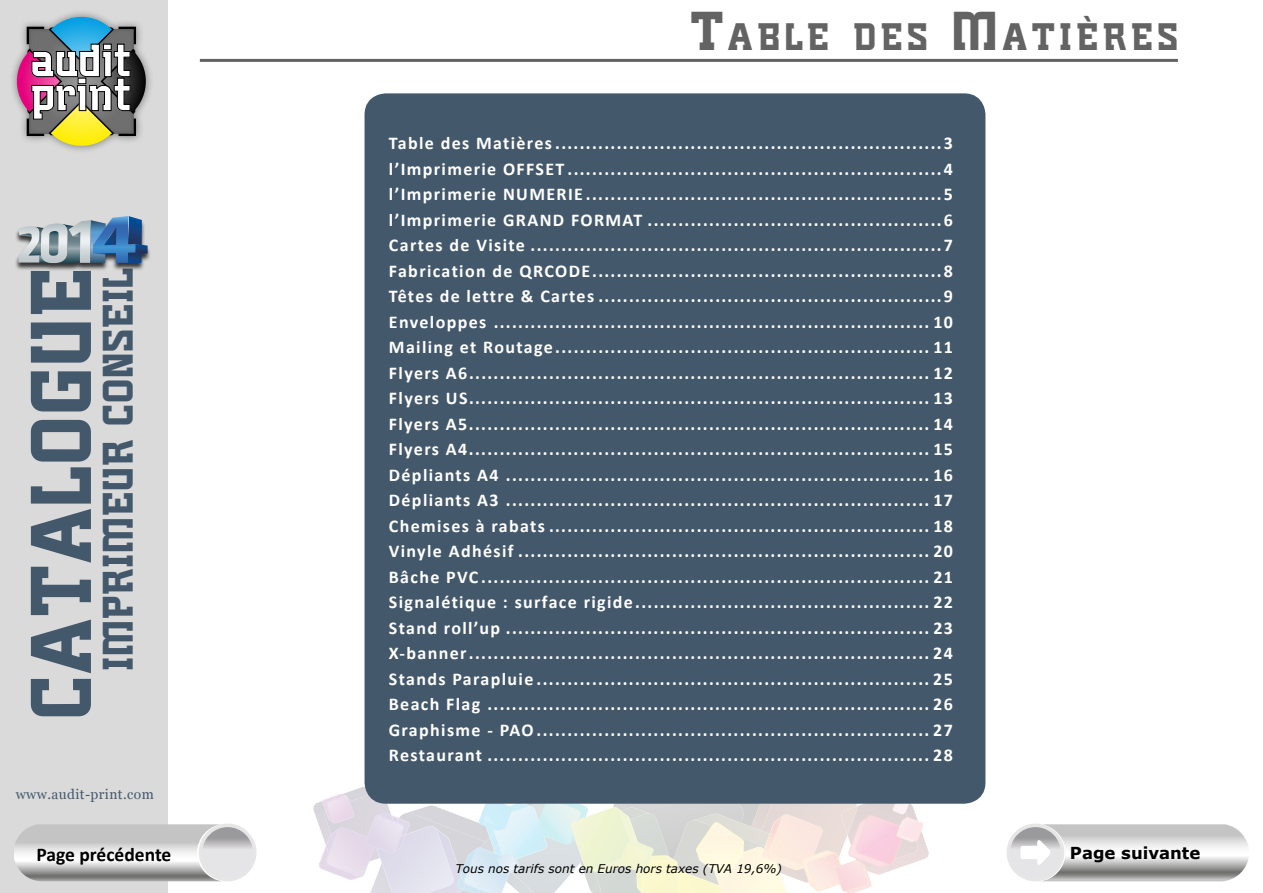
<style>
.page{position:relative;width:1263px;height:893px;background:#fff}
.page>*{position:absolute;margin:0;border:0;box-sizing:border-box;transform-origin:0 0}
.t1{font:75px "Plumbers Gothic";letter-spacing:.03em;color:#44586c}
.t2{font:40.65px/33.9px "Plumbers Gothic";letter-spacing:-.005em;color:#fff}
.t3{font:37.5px "Plumbers Gothic";letter-spacing:.03em;color:#44586c}
.t4{font:33.6px "Plumbers Gothic";letter-spacing:.145em;color:#646363}
.t5{font:700 19.5px "Calibri";color:#000}
.t6{font:700 18px/25.5px "Calibri";letter-spacing:.075em;color:#fff;text-align:justify}
.t7{font:700 16.5px "Verdana";color:#000}
.t8{font:13.8px "Georgia";letter-spacing:.03em;color:#44586c}
.t9{font:italic 12px "Verdana";color:#000}
.s1{font-size:48px}
</style>
<div class="page">
<div style="left:0;top:0;width:168px;height:893px;background:#dadada"></div>
<img style="left:923px;top:824px;width:6px;height:35px">
<img style="left:313px;top:787px;width:53px;height:38px">
<svg style="left:319px;top:794px;width:604px;height:99px;background:#e8e6e3"></svg>
<svg style="left:14px;top:824px;width:209px;height:57px"></svg>
<div style="left:199px;top:824px;width:58px;height:57px;border:7px solid #e6e6e6;border-radius:50%"></div>
<svg style="left:202px;top:827px;width:51px;height:51px;background:#cfcfd1"></svg>
<div style="left:15px;top:217px;width:137px;height:54px;background:#000;opacity:.75"></div>
<svg style="left:18px;top:216px;width:130px;height:47px"></svg>
<hr style="left:200px;top:59px;width:978px;height:3px;background:#646363">
<div style="left:368px;top:97px;width:614px;height:703px;background:#44586c;border-radius:18px"></div>
<div style="left:365px;top:93px;width:620px;height:711px;border:7px solid #44586c;border-radius:18px"></div>
<svg style="left:13px;top:14px;width:137px;height:136px"></svg>
<div style="left:1006px;top:824px;width:58px;height:57px;border:7px solid #e6e6e6;border-radius:50%"></div>
<svg style="left:1010px;top:827px;width:51px;height:51px"></svg>
<svg style="left:1020px;top:824px;width:228px;height:57px"></svg>
<h2 class="t2" style="left:30px;top:43px;width:103px">audit print</h2>
<h1 class="t1" style="left:12px;top:719px;width:452px;rotate:-90deg">CATALOGUE</h1>
<h3 class="t3" style="left:94px;top:671px;width:403px;rotate:-90deg">IMPRIMEUR CONSEIL</h3>
<p class="t8" style="left:16px;top:785px;width:140px">www.audit-print.com</p>
<p class="t5" style="left:37px;top:843px;width:136px">Page précédente</p>
<h3 class="t4" style="left:690px;top:15px;width:489px"><span class="s1">T</span>ABLE DES <span class="s1">M</span>ATIÈRES</h3>
<p class="t6" style="left:389px;top:130px;width:566px">Table des Matières...............................................................3 l’Imprimerie OFFSET.............................................................4 l’Imprimerie NUMERIE..........................................................5 l’Imprimerie GRAND FORMAT ................................................6<br>Cartes de Visite ...................................................................7<br>Fabrication de QRCODE.........................................................8<br>Têtes de lettre &amp; Cartes ........................................................9<br>Enveloppes ....................................................................... 10<br>Mailing et Routage............................................................. 11<br>Flyers A6........................................................................... 12<br>Flyers US........................................................................... 13<br>Flyers A5........................................................................... 14<br>Flyers A4........................................................................... 15<br>Dépliants A4 ..................................................................... 16<br>Dépliants A3 ..................................................................... 17<br>Chemises à rabats .............................................................. 18<br>Vinyle Adhésif ................................................................... 20<br>Bâche PVC......................................................................... 21<br>Signalétique : surface rigide................................................ 22<br>Stand roll’up ..................................................................... 23<br>X-banner........................................................................... 24<br>Stands Parapluie................................................................ 25<br>Beach Flag ........................................................................ 26<br>Graphisme - PAO................................................................ 27<br>Restaurant ........................................................................ 28</p>
<p class="t9" style="left:455px;top:861px;width:328px">Tous nos tarifs sont en Euros hors taxes (TVA 19,6%)</p>
<p class="t7" style="left:1070px;top:843px;width:132px">Page suivante</p>
</div>
